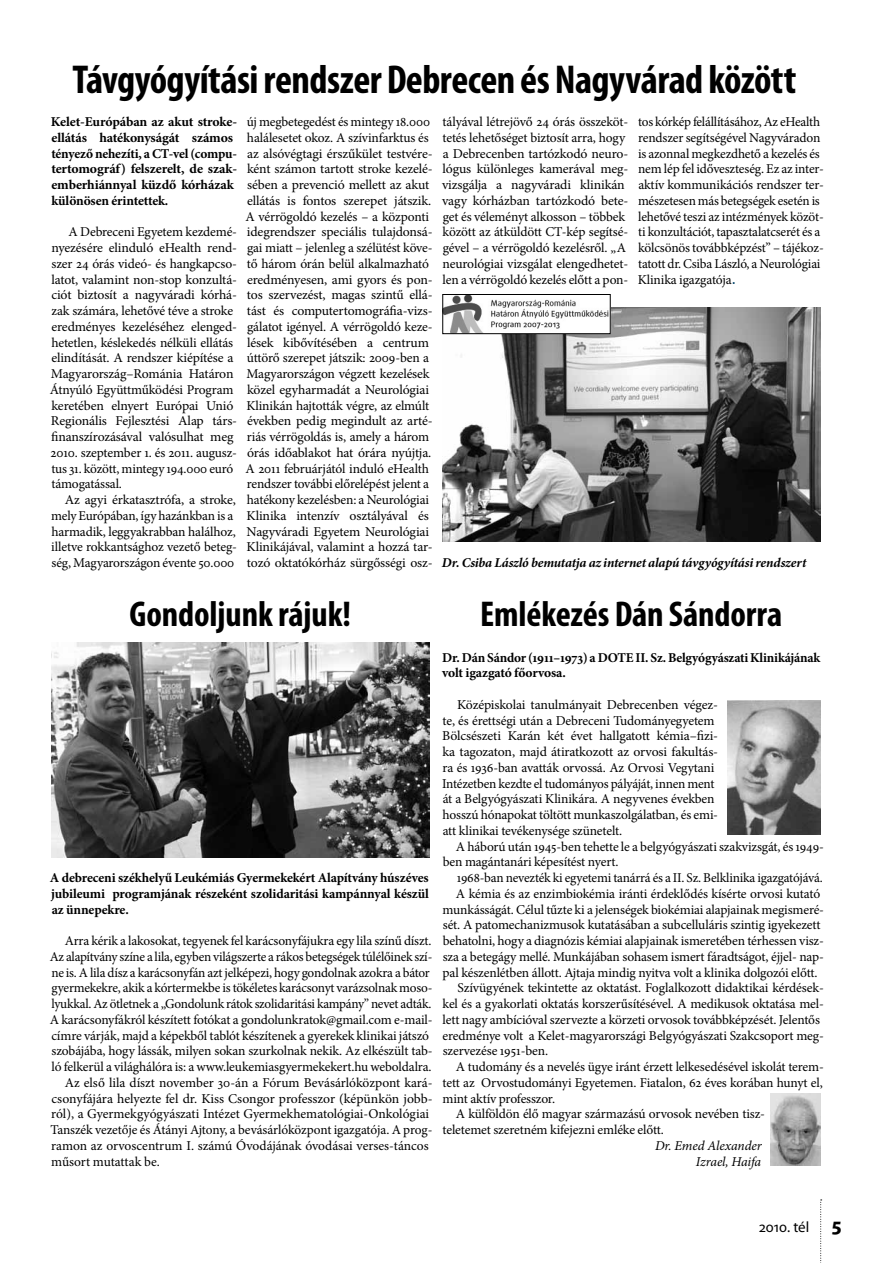
<style>
.page{position:relative;width:893px;height:1263px;background:#fff}
.page>*{position:absolute;margin:0;border:0;box-sizing:border-box;transform-origin:0 0}
.t1{font:700 condensed 40.5px "Myriad Pro";letter-spacing:-.015em;color:#000}
.t2{font:700 condensed 36px "Myriad Pro";letter-spacing:-.005em;color:#000}
.t3{font:15px "Myriad Pro";color:#000}
.t4{font:13.5px/15.8px "Minion Pro";letter-spacing:-.01em;color:#000}
.t5{font:700 13.5px/15.8px "Minion Pro";letter-spacing:-.015em;color:#000}
.t6{font:italic 700 13.5px "Minion Pro";letter-spacing:-.01em;color:#000}
.t7{font:italic 13.5px/15.8px "Minion Pro";letter-spacing:-.005em;color:#000;text-align:right}
.s1{font-family:"Tahoma";color:#06466b}
.s2{font-weight:700;font-size:21px}
</style>
<div class="page">
<img style="left:443px;top:308px;width:378px;height:234px">
<img style="left:728px;top:701px;width:93px;height:134px">
<img style="left:51px;top:643px;width:378px;height:215px">
<img style="left:770px;top:1093px;width:50px;height:73px">
<img style="left:444px;top:296px;width:165px;height:36px">
<div style="left:442px;top:294px;width:169px;height:40px;border:1px solid #000"></div>
<svg style="left:820px;top:1199px;width:2px;height:64px"></svg>
<h1 class="t1" style="left:72px;top:55px;width:725px">Távgyógyítási rendszer Debrecen és Nagyvárad között</h1>
<p class="t5" style="left:51px;top:114px;width:188px">Kelet-Európában az akut stroke&shy;ellátás hatékonyságát számos tényező nehezíti, a CT-vel (compu&shy;tertomográf) felszerelt, de szak&shy;emberhiánnyal küzdő kórházak különösen érintettek.</p>
<p class="t4" style="left:50px;top:224px;width:189px;text-indent:19px">A Debreceni Egyetem kezdemé&shy;nyezésére elinduló eHealth rend&shy;szer 24 órás videó- és hangkapcso&shy;latot, valamint non-stop konzultá&shy;ciót biztosít a nagyváradi kórhá&shy;zak számára, lehetővé téve a stroke eredményes kezeléséhez elenged&shy;hetetlen, késlekedés nélküli ellátás elindítását. A rendszer kiépítése a Magyarország–Románia Határon Átnyúló Együttműködési Program keretében elnyert Európai Unió Regionális Fejlesztési Alap társ&shy;finanszírozásával valósulhat meg 2010. szeptember 1. és 2011. augusz&shy;tus 31. között, mintegy 194.000 euró támogatással.</p>
<p class="t4" style="left:51px;top:492px;width:187px;text-indent:14px">Az agyi érkatasztrófa, a stroke, mely Európában, így hazánkban is a harmadik, leggyakrabban halálhoz, illetve rokkantsághoz vezető beteg&shy;ség, Magyarországon évente 50.000</p>
<p class="t4" style="left:245px;top:114px;width:189px">új megbetegedést és mintegy 18.000 halálesetet okoz. A szívinfarktus és az alsóvégtagi érszűkület testvére&shy;ként számon tartott stroke kezelé&shy;sében a prevenció mellett az akut ellátás is fontos szerepet játszik.<br>A vérrögoldó kezelés – a központi idegrendszer speciális tulajdonsá&shy;gai miatt – jelenleg a szélütést köve&shy;tő három órán belül alkalmazható eredményesen, ami gyors és pon&shy;tos szervezést, magas szintű ellá&shy;tást és computertomográfia-vizs&shy;gálatot igényel. A vérrögoldó keze&shy;lések kibővítésében a centrum úttörő szerepet játszik: 2009-ben a Magyarországon végzett kezelések közel egyharmadát a Neurológiai Klinikán hajtották végre, az elmúlt években pedig megindult az arté&shy;riás vérrögoldás is, amely a három órás időablakot hat órára nyújtja.<br>A 2011 februárjától induló eHealth rendszer további előrelépést jelent a hatékony kezelésben: a Neurológiai Klinika intenzív osztályával és Nagyváradi Egyetem Neurológiai Klinikájával, valamint a hozzá tar&shy;tozó oktatókórház sürgősségi osz-</p>
<p class="t4" style="left:442px;top:114px;width:188px">tályával létrejövő 24 órás összeköt&shy;tetés lehetőséget biztosít arra, hogy a Debrecenben tartózkodó neuro&shy;lógus különleges kamerával meg&shy;vizsgálja a nagyváradi klinikán vagy kórházban tartózkodó bete&shy;get és véleményt alkosson – többek között az átküldött CT-kép segítsé&shy;gével – a vérrögoldó kezelésről. „A neurológiai vizsgálat elengedhetet&shy;len a vérrögoldó kezelés előtt a pon-</p>
<p class="t4" style="left:638px;top:114px;width:188px">tos kórkép felállításához, Az eHealth rendszer segítségével Nagyváradon is azonnal megkezdhető a kezelés és nem lép fel időveszteség. Ez az inter&shy;aktív kommunikációs rendszer ter&shy;mészetesen más betegségek esetén is lehetővé teszi az intézmények közöt&shy;ti konzultációt, tapasztalatcserét és a kölcsönös továbbképzést” – tájékoz&shy;tatott dr. Csiba László, a Neurológiai Klinika igazgatója<span class="s1">.</span></p>
<p class="t6" style="left:442px;top:553px;width:366px">Dr. Csiba László bemutatja az internet alapú távgyógyítási rendszert</p>
<h2 class="t2" style="left:129px;top:591px;width:223px">Gondoljunk rájuk!</h2>
<h2 class="t2" style="left:480px;top:591px;width:304px">Emlékezés Dán Sándorra</h2>
<p class="t5" style="left:50px;top:870px;width:380px;text-align:justify">A debreceni székhelyű Leukémiás Gyermekekért Alapítvány húszéves jubileumi programjának részeként szolidaritási kampánnyal készül az ünnepekre.</p>
<p class="t4" style="left:65px;top:933px;width:368px">Arra kérik a lakosokat, tegyenek fel karácsonyfájukra egy lila színű díszt.</p>
<p class="t4" style="left:50px;top:949px;width:384px">Az alapítvány színe a lila, egyben világszerte a rákos betegségek túlélőinek szí-</p>
<p class="t4" style="left:51px;top:964px;width:380px">ne is. A lila dísz a karácsonyfán azt jelképezi, hogy gondolnak azokra a bátor</p>
<p class="t4" style="left:52px;top:980px;width:383px">gyermekekre, akik a kórtermekbe is tökéletes karácsonyt varázsolnak moso-</p>
<p class="t4" style="left:51px;top:996px;width:382px">lyukkal. Az ötletnek a „Gondolunk rátok szolidaritási kampány” nevet adták.</p>
<p class="t4" style="left:50px;top:1012px;width:384px">A karácsonyfákról készített fotókat a gondolunkratok@gmail.com e-mail-</p>
<p class="t4" style="left:51px;top:1027px;width:379px">címre várják, majd a képekből tablót készítenek a gyerekek klinikai játszó</p>
<p class="t4" style="left:52px;top:1043px;width:383px">szobájába, hogy lássák, milyen sokan szurkolnak nekik. Az elkészült tab-</p>
<p class="t4" style="left:51px;top:1059px;width:382px">ló felkerül a világhálóra is: a www.leukemiasgyermekekert.hu weboldalra.</p>
<p class="t4" style="left:65px;top:1075px;width:369px">Az első lila díszt november 30-án a Fórum Bevásárlóközpont kará-</p>
<p class="t4" style="left:51px;top:1090px;width:383px">csonyfájára helyezte fel dr. Kiss Csongor professzor (képünkön jobb-</p>
<p class="t4" style="left:51px;top:1106px;width:379px">ról), a Gyermekgyógyászati Intézet Gyermekhematológiai-Onkológiai</p>
<p class="t4" style="left:50px;top:1122px;width:384px">Tanszék vezetője és Átányi Ajtony, a bevásárlóközpont igazgatója. A prog-</p>
<p class="t4" style="left:51px;top:1138px;width:379px">ramon az orvoscentrum I. számú Óvodájának óvodásai verses-táncos</p>
<p class="t4" style="left:51px;top:1153px;width:110px">műsort mutattak be.</p>
<p class="t5" style="left:442px;top:649px;width:380px">Dr. Dán Sándor (1911–1973) a DOTE II. Sz. Belgyógyászati Klinikájának volt igazgató főorvosa.</p>
<p class="t4" style="left:442px;top:697px;width:278px;text-indent:15px">Középiskolai tanulmányait Debrecenben végez&shy;te, és érettségi után a Debreceni Tudományegyetem Bölcsészeti Karán két évet hallgatott kémia–fizi&shy;ka tagozaton, majd átiratkozott az orvosi fakultás&shy;ra és 1936-ban avatták orvossá. Az Orvosi Vegytani Intézetben kezdte el tudományos pályáját, innen ment át a Belgyógyászati Klinikára. A negyvenes években hosszú hónapokat töltött munkaszolgálatban, és emi&shy;att klinikai tevékenysége szünetelt.</p>
<p class="t4" style="left:443px;top:838px;width:383px;text-indent:13px">A háború után 1945-ben tehette le a belgyógyászati szakvizsgát, és 1949- ben magántanári képesítést nyert.</p>
<p class="t4" style="left:457px;top:870px;width:367px">1968-ban nevezték ki egyetemi tanárrá és a II. Sz. Belklinika igazgatójává.</p>
<p class="t4" style="left:456px;top:886px;width:366px">A kémia és az enzimbiokémia iránti érdeklődés kísérte orvosi kutató</p>
<p class="t4" style="left:442px;top:901px;width:383px">munkásságát. Célul tűzte ki a jelenségek biokémiai alapjainak megismeré-</p>
<p class="t4" style="left:443px;top:917px;width:379px">sét. A patomechanizmusok kutatásában a subcelluláris szintig igyekezett</p>
<p class="t4" style="left:443px;top:933px;width:383px">behatolni, hogy a diagnózis kémiai alapjainak ismeretében térhessen vis -</p>
<p class="t4" style="left:443px;top:949px;width:383px">sza a betegágy mellé. Munkájában sohasem ismert fáradtságot, éjjel- nap-</p>
<p class="t4" style="left:443px;top:964px;width:376px">pal készenlétben állott. Ajtaja mindig nyitva volt a klinika dolgozói előtt.</p>
<p class="t4" style="left:458px;top:980px;width:368px">Szívügyének tekintette az oktatást. Foglalkozott didaktikai kérdések-</p>
<p class="t4" style="left:443px;top:996px;width:383px">kel és a gyakorlati oktatás korszerűsítésével. A medikusok oktatása mel-</p>
<p class="t4" style="left:443px;top:1012px;width:379px">lett nagy ambícióval szervezte a körzeti orvosok továbbképzését. Jelentős</p>
<p class="t4" style="left:443px;top:1027px;width:383px">eredménye volt a Kelet-magyarországi Belgyógyászati Szakcsoport meg-</p>
<p class="t4" style="left:443px;top:1043px;width:107px">szervezése 1951-ben.</p>
<p class="t4" style="left:456px;top:1059px;width:369px">A tudomány és a nevelés ügye iránt érzett lelkesedésével iskolát terem-</p>
<p class="t4" style="left:443px;top:1075px;width:382px">tett az Orvostudományi Egyetemen. Fiatalon, 62 éves korában hunyt el,</p>
<p class="t4" style="left:442px;top:1090px;width:114px">mint aktív professzor.</p>
<p class="t4" style="left:456px;top:1106px;width:311px">A külföldön élő magyar származású orvosok nevében tisz-</p>
<p class="t4" style="left:443px;top:1122px;width:223px">teletemet szeretném kifejezni emléke előtt.</p>
<p class="t7" style="left:655px;top:1138px;width:108px">Dr. Emed Alexander<br>Izrael, Haifa</p>
<p class="t3" style="left:759px;top:1217px;width:84px">2010. tél <span class="s2">5</span></p>
</div>
